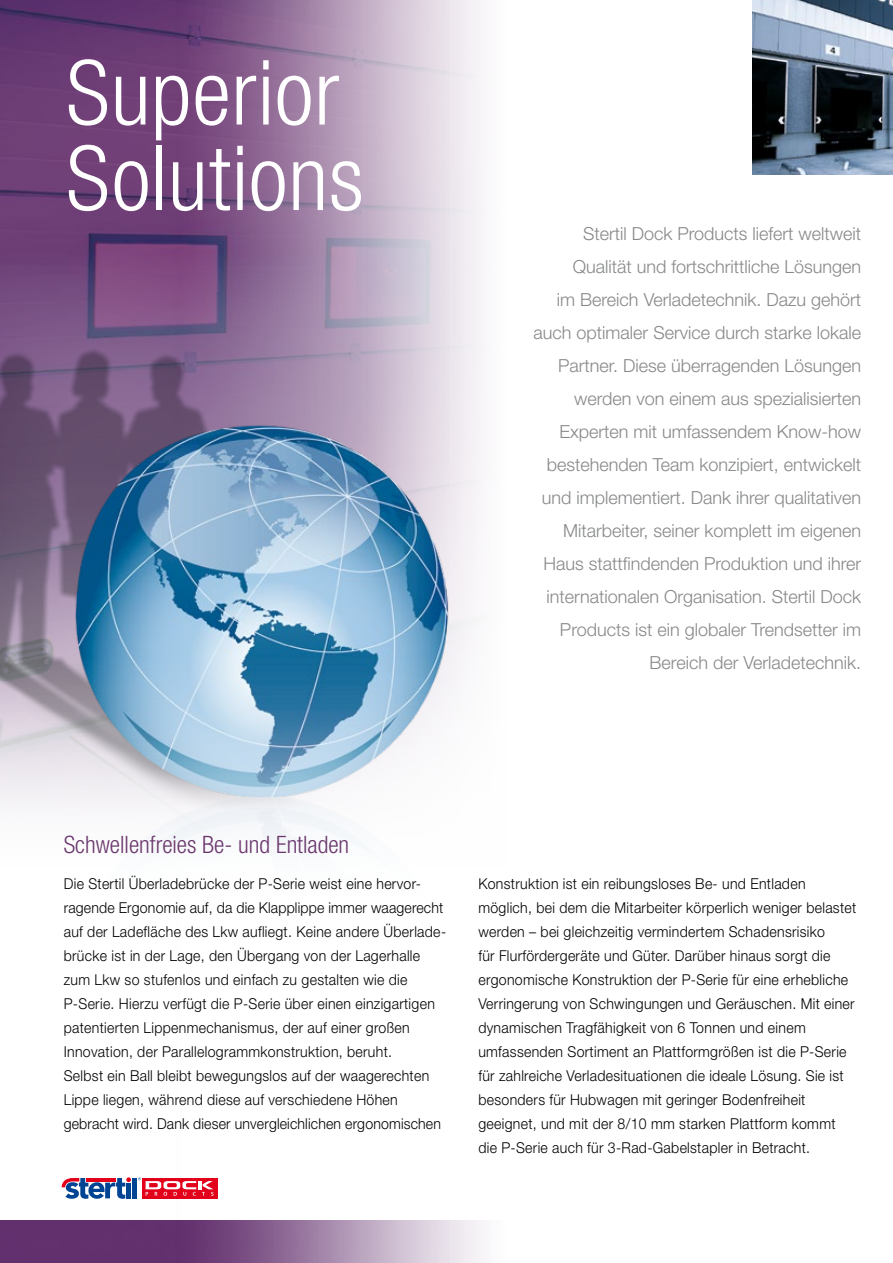
<style>
.page{position:relative;width:893px;height:1263px;background:#fff}
.page>*{position:absolute;margin:0;border:0;box-sizing:border-box;transform-origin:0 0}
.t1{font:300 condensed 90px/85.5px "Helvetica Neue LT Std";letter-spacing:.01em;color:#fff}
.t2{font:300 condensed 24px "Helvetica Neue LT Std";color:#6b386e}
.t3{font:300 18px/33px "Helvetica Neue LT Std";color:#87888a;text-align:right}
.t4{font:300 15px/24px "Helvetica Neue LT Std";letter-spacing:.02em;color:#000;scale:.94 1}
</style>
<div class="page">
<img style="left:0;top:0;width:163px;height:251px">
<div style="left:0;top:1220px;width:163px;height:43px;background:#63306e"></div>
<img style="left:163px;top:0;width:321px;height:1263px">
<svg style="left:0;top:251px;width:367px;height:62px;background:#855e8d"></svg>
<img style="left:0;top:313px;width:388px;height:172px">
<img style="left:67px;top:417px;width:417px;height:68px">
<img style="left:0;top:485px;width:484px;height:429px">
<img style="left:753px;top:0;width:140px;height:174px">
<div style="left:132px;top:1178px;width:5px;height:20px;background:#004494"></div>
<svg style="left:62px;top:1177px;width:69px;height:22px"></svg>
<div style="left:142px;top:1178px;width:75px;height:20px;background:#e2001a"></div>
<svg style="left:138px;top:1177px;width:76px;height:19px"></svg>
<h1 class="t1" style="left:66px;top:49px;width:299px">Superior<br>Solutions</h1>
<p class="t3" style="left:534px;top:217px;width:329px">Stertil Dock Products liefert weltweit Qualität und fortschrittliche Lösungen<br>im Bereich Verladetechnik. Dazu gehört auch optimaler Service durch starke lokale Partner. Diese überragenden Lösungen werden von einem aus spezialisierten Experten mit umfassendem Know-how bestehenden Team konzipiert, entwickelt und implementiert. Dank ihrer qualitativen Mitarbeiter, seiner komplett im eigenen Haus stattfindenden Produktion und ihrer internationalen Organisation. Stertil Dock Products ist ein globaler Trendsetter im Bereich der Verladetechnik.</p>
<h2 class="t2" style="left:64px;top:831px;width:287px">Schwellenfreies Be- und Entladen</h2>
<p class="t4" style="left:64px;top:871px;width:408px">Die Stertil Überladebrücke der P-Serie weist eine hervor&shy;ragende Ergonomie auf, da die Klapplippe immer waagerecht auf der Ladefläche des Lkw aufliegt. Keine andere Überlade&shy;brücke ist in der Lage, den Übergang von der Lagerhalle zum Lkw so stufenlos und einfach zu gestalten wie die P-Serie. Hierzu verfügt die P-Serie über einen einzigartigen patentierten Lippenmechanismus, der auf einer großen Innovation, der Parallelogrammkonstruktion, beruht.<br>Selbst ein Ball bleibt bewegungslos auf der waagerechten Lippe liegen, während diese auf verschiedene Höhen gebracht wird. Dank dieser unvergleichlichen ergonomischen</p>
<p class="t4" style="left:478px;top:871px;width:404px">Konstruktion ist ein reibungsloses Be- und Entladen möglich, bei dem die Mitarbeiter körperlich weniger belastet werden – bei gleichzeitig vermindertem Schadensrisiko<br>für Flurfördergeräte und Güter. Darüber hinaus sorgt die ergonomische Konstruktion der P-Serie für eine erhebliche Verringerung von Schwingungen und Geräuschen. Mit einer dynamischen Tragfähigkeit von 6 Tonnen und einem umfassenden Sortiment an Plattformgrößen ist die P-Serie für zahlreiche Verladesituationen die ideale Lösung. Sie ist besonders für Hubwagen mit geringer Bodenfreiheit geeignet, und mit der 8/10 mm starken Plattform kommt die P-Serie auch für 3-Rad-Gabelstapler in Betracht.</p>
</div>
